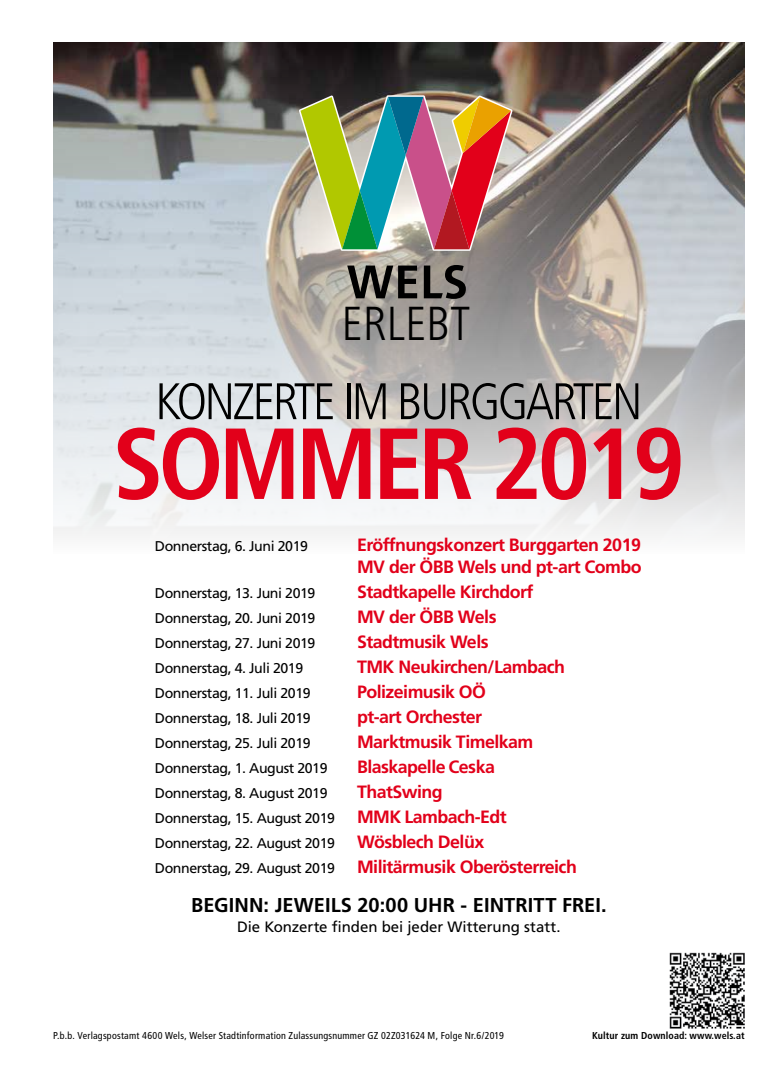
<style>
.page{position:relative;width:773px;height:1085px;background:#fff}
.page>*{position:absolute;margin:0;border:0;box-sizing:border-box;transform-origin:0 0}
.t1{font:700 condensed 100.75px "Frutiger LT Std";letter-spacing:-.05em;color:#e2001a}
.t2{font:300 condensed 51.25px "Frutiger LT Std";letter-spacing:-.05em;color:#000}
.t3{font:300 condensed 47.62px "Frutiger LT Std";color:#000}
.t4{font:700 20px "Frutiger LT Std";letter-spacing:.005em;color:#000}
.t5{font:700 18.38px "Frutiger LT Std";color:#000}
.t6{font:700 17.75px/21.4px "Frutiger LT Std";letter-spacing:-.03em;color:#e2001a}
.t7{font:15px "Frutiger LT Std";color:#000}
.t8{font:14.12px/25px "Frutiger LT Std";letter-spacing:-.03em;color:#000}
.t9{font:condensed 10px "Frutiger LT Std";letter-spacing:.02em;color:#000}
.t10{font:700 condensed 10px "Frutiger LT Std";letter-spacing:.01em;color:#000}
.s1{font-weight:700;font-size:17.75px;color:#e2001a}
.s2{font-weight:400;font-size:14.12px;color:#000}
</style>
<div class="page">
<img style="left:669px;top:952px;width:75px;height:76px">
<img style="left:53px;top:43px;width:691px;height:493px">
<svg style="left:347px;top:265px;width:119px;height:34px"></svg>
<img style="left:299px;top:95px;width:213px;height:156px">
<h3 class="t3" style="left:342px;top:296px;width:130px">ERLEBT</h3>
<h2 class="t2" style="left:155px;top:372px;width:488px">KONZERTE IM BURGGARTEN</h2>
<h1 class="t1" style="left:113px;top:404px;width:573px">SOMMER 2019</h1>
<p class="t8" style="left:155px;top:534px;width:154px">Donnerstag, 6. Juni 2019</p>
<p class="t6" style="left:357px;top:534px;width:286px">Eröffnungskonzert Burggarten 2019<br>MV der ÖBB Wels und pt-art Combo</p>
<p class="t8" style="left:155px;top:580px;width:162px">Donnerstag, 13. Juni 2019</p>
<p class="t6" style="left:357px;top:581px;width:178px">Stadtkapelle Kirchdorf</p>
<p class="t8" style="left:155px;top:605px;width:162px">Donnerstag, 20. Juni 2019</p>
<p class="t6" style="left:357px;top:606px;width:141px">MV der ÖBB Wels</p>
<p class="t8" style="left:155px;top:630px;width:162px">Donnerstag, 27. Juni 2019</p>
<p class="t6" style="left:357px;top:631px;width:133px">Stadtmusik Wels</p>
<p class="t8" style="left:155px;top:655px;width:150px">Donnerstag, 4. Juli 2019</p>
<p class="t6" style="left:357px;top:656px;width:209px">TMK Neukirchen/Lambach</p>
<p class="t8" style="left:155px;top:680px;width:157px">Donnerstag, 11. Juli 2019</p>
<p class="t6" style="left:357px;top:681px;width:130px">Polizeimusik OÖ</p>
<p class="t8" style="left:155px;top:705px;width:157px">Donnerstag, 18. Juli 2019</p>
<p class="t6" style="left:357px;top:706px;width:127px">pt-art Orchester</p>
<p class="t8" style="left:155px;top:730px;width:157px">Donnerstag, 25. Juli 2019</p>
<p class="t6" style="left:357px;top:731px;width:178px">Marktmusik Timelkam</p>
<p class="t8" style="left:155px;top:755px;width:174px">Donnerstag, 1. August 2019</p>
<p class="t6" style="left:357px;top:756px;width:139px">Blaskapelle Ceska</p>
<p class="t8" style="left:155px;top:780px;width:174px">Donnerstag, 8. August 2019</p>
<p class="t6" style="left:357px;top:781px;width:87px">ThatSwing</p>
<p class="t8" style="left:155px;top:805px;width:353px">Donnerstag, 15. August 2019 <span class="s1">MMK Lambach-Edt<br></span>Donnerstag, 22. August 2019 <span class="s1">Wösblech Delüx</span></p>
<p class="t6" style="left:155px;top:856px;width:423px"><span class="s2">Donnerstag, 29. August 2019</span> Militärmusik Oberösterreich</p>
<h3 class="t4" style="left:191px;top:892px;width:417px">BEGINN: JEWEILS 20:00 UHR - EINTRITT FREI.</h3>
<p class="t7" style="left:237px;top:917px;width:325px">Die Konzerte finden bei jeder Witterung statt.</p>
<h3 class="t5" style="left:210px;top:912px;width:380px">BEGINN: JEWEILS 20:00 UHR - EINTRITT FREI.</h3>
<p class="t9" style="left:53px;top:1029px;width:452px">P.b.b. Verlagspostamt 4600 Wels, Welser Stadtinformation Zulassungsnummer GZ 02Z031624 M, Folge Nr.6/2019</p>
<p class="t10" style="left:592px;top:1029px;width:154px">Kultur zum Download: www.wels.at</p>
</div>
